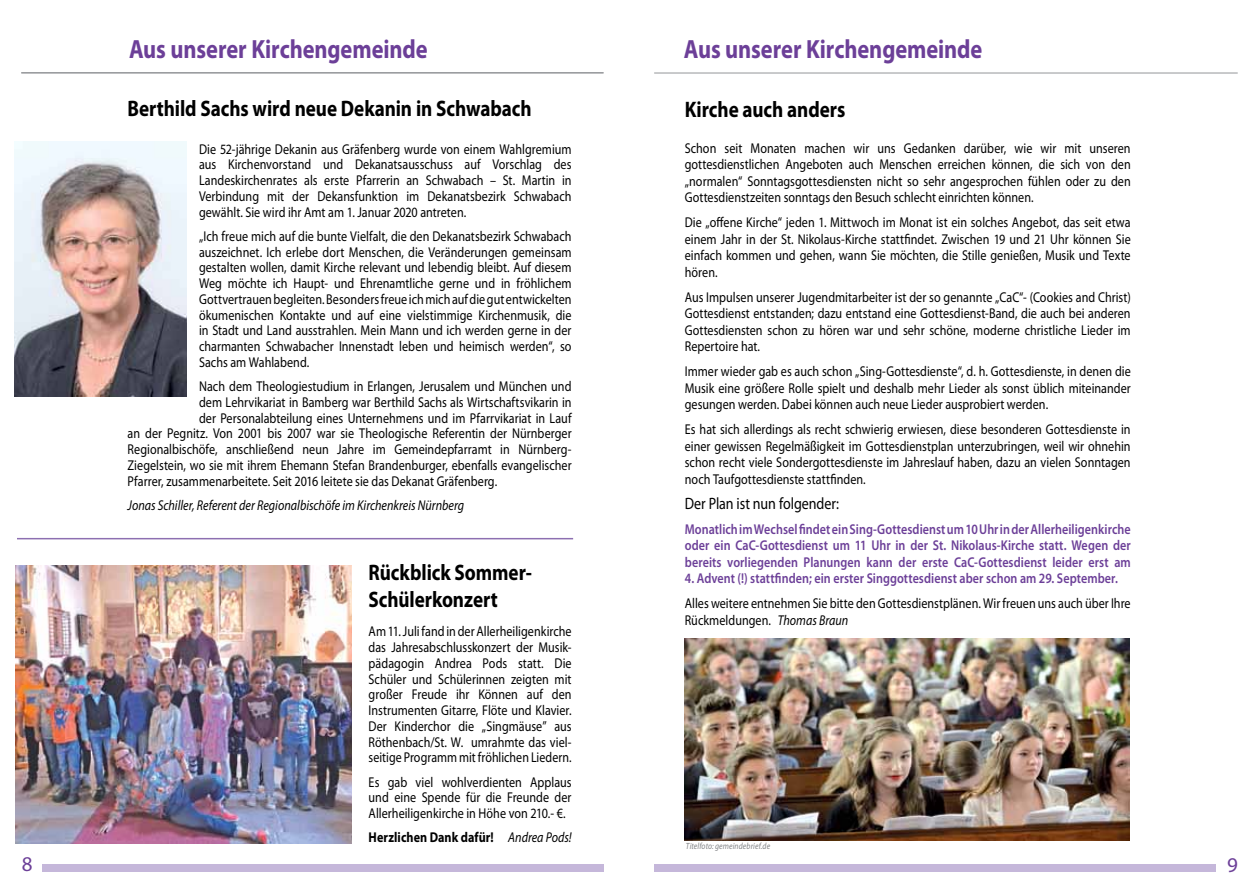
<style>
.page{position:relative;width:1259px;height:893px;background:#fff}
.page>*{position:absolute;margin:0;border:0;box-sizing:border-box;transform-origin:0 0}
.t1{font:700 26.4px "Myriad Pro";letter-spacing:-.005em;color:#6c3f98;scale:.85 1}
.t2{font:700 22.5px/27px "Myriad Pro";letter-spacing:-.005em;color:#000;scale:.85 1}
.t3{font:21px "Myriad Pro";color:#6c3f98}
.t4{font:16.5px "Myriad Pro";color:#000;scale:.85 1}
.t5{font:14.25px/15.8px "Myriad Pro";letter-spacing:.005em;color:#000;text-align:justify;scale:.85 1}
.t6{font:600 14.25px/16.5px "Myriad Pro";letter-spacing:.005em;color:#6c3f98;text-align:justify;scale:.85 1}
.t7{font:italic 14.25px "Myriad Pro";color:#000;scale:.85 1}
.t8{font:700 14.25px "Myriad Pro";letter-spacing:.005em;color:#000;scale:.85 1}
.t9{font:italic 9px "Myriad Pro";letter-spacing:.015em;color:#808285;scale:.85 1}
.s1{font-style:italic}
.s2{font-weight:400;font-style:italic}
</style>
<div class="page">
<hr style="left:21px;top:73px;width:582px;height:1px;background:#939598">
<div style="left:654px;top:864px;width:561px;height:8px;background:#c5b7da"></div>
<hr style="left:654px;top:73px;width:583px;height:1px;background:#939598">
<img style="left:685px;top:639px;width:444px;height:202px">
<hr style="left:21px;top:72px;width:582px;height:1px;background:#939598">
<div style="left:42px;top:864px;width:562px;height:8px;background:#c5b7da"></div>
<img style="left:15px;top:141px;width:171px;height:256px">
<img style="left:16px;top:566px;width:335px;height:277px">
<hr style="left:17px;top:538px;width:556px;height:1px;background:#8d6fb1">
<h1 class="t1" style="left:129px;top:32px;width:353px">Aus unserer Kirchengemeinde</h1>
<h1 class="t1" style="left:684px;top:31px;width:353px">Aus unserer Kirchengemeinde</h1>
<h2 class="t2" style="left:128px;top:94px;width:477px">Berthild Sachs wird neue Dekanin in Schwabach</h2>
<h2 class="t2" style="left:685px;top:95px;width:190px">Kirche auch anders</h2>
<p class="t5" style="left:199px;top:141px;width:440px">Die 52-jährige Dekanin aus Gräfenberg wurde von einem Wahlgremium aus Kirchenvorstand und Dekanatsausschuss auf Vorschlag des Landeskirchenrates als erste Pfarrerin an Schwabach – St. Martin in Verbindung mit der Dekansfunktion im Dekanatsbezirk Schwabach gewählt. Sie wird ihr Amt am 1. Januar 2020 antreten.</p>
<p class="t5" style="left:199px;top:228px;width:440px">„Ich freue mich auf die bunte Vielfalt, die den Dekanatsbezirk Schwabach auszeichnet. Ich erlebe dort Menschen, die Veränderungen gemeinsam gestalten wollen, damit Kirche relevant und lebendig bleibt. Auf diesem Weg möchte ich Haupt- und Ehrenamtliche gerne und in fröhlichem Gottvertrauen begleiten. Besonders freue ich mich auf die gut entwickelten ökumenischen Kontakte und auf eine vielstimmige Kirchenmusik, die in Stadt und Land ausstrahlen. Mein Mann und ich werden gerne in der charmanten Schwabacher Innenstadt leben und heimisch werden“, so Sachs am Wahlabend.</p>
<p class="t5" style="left:199px;top:378px;width:440px">Nach dem Theologiestudium in Erlangen, Jerusalem und München und</p>
<p class="t5" style="left:199px;top:394px;width:440px">dem Lehrvikariat in Bamberg war Berthild Sachs als Wirtschaftsvikarin in</p>
<p class="t5" style="left:199px;top:410px;width:440px">der Personalabteilung eines Unternehmens und im Pfarrvikariat in Lauf</p>
<p class="t5" style="left:128px;top:425px;width:524px">an der Pegnitz. Von 2001 bis 2007 war sie Theologische Referentin der Nürnberger</p>
<p class="t5" style="left:128px;top:441px;width:524px">Regionalbischöfe, anschließend neun Jahre im Gemeindepfarramt in Nürnberg-</p>
<p class="t5" style="left:128px;top:457px;width:524px">Ziegelstein, wo sie mit ihrem Ehemann Stefan Brandenburger, ebenfalls evangelischer</p>
<p class="t5" style="left:128px;top:473px;width:436px">Pfarrer, zusammenarbeitete. Seit 2016 leitete sie das Dekanat Gräfenberg.</p>
<p class="t7" style="left:128px;top:496px;width:397px">Jonas Schiller, Referent der Regionalbischöfe im Kirchenkreis Nürnberg</p>
<p class="t5" style="left:685px;top:140px;width:526px;line-height:16.5px">Schon seit Monaten machen wir uns Gedanken darüber, wie wir mit unseren gottesdienstlichen Angeboten auch Menschen erreichen können, die sich von den „normalen“ Sonntagsgottesdiensten nicht so sehr angesprochen fühlen oder zu den Gottesdienstzeiten sonntags den Besuch schlecht einrichten können.</p>
<p class="t5" style="left:685px;top:214px;width:526px;line-height:16.5px">Die „offene Kirche“ jeden 1. Mittwoch im Monat ist ein solches Angebot, das seit etwa einem Jahr in der St. Nikolaus-Kirche stattfindet. Zwischen 19 und 21 Uhr können Sie einfach kommen und gehen, wann Sie möchten, die Stille genießen, Musik und Texte hören.</p>
<p class="t5" style="left:685px;top:289px;width:526px;line-height:16.5px">Aus Impulsen unserer Jugendmitarbeiter ist der so genannte „CaC“- (Cookies and Christ)<br>Gottesdienst entstanden; dazu entstand eine Gottesdienst-Band, die auch bei anderen Gottesdiensten schon zu hören war und sehr schöne, moderne christliche Lieder im Repertoire hat.</p>
<p class="t5" style="left:685px;top:363px;width:526px;line-height:16.5px">Immer wieder gab es auch schon „Sing-Gottesdienste“, d. h. Gottesdienste, in denen die Musik eine größere Rolle spielt und deshalb mehr Lieder als sonst üblich miteinander gesungen werden. Dabei können auch neue Lieder ausprobiert werden.</p>
<p class="t5" style="left:685px;top:421px;width:526px;line-height:16.5px">Es hat sich allerdings als recht schwierig erwiesen, diese besonderen Gottesdienste in einer gewissen Regelmäßigkeit im Gottesdienstplan unterzubringen, weil wir ohnehin schon recht viele Sondergottesdienste im Jahreslauf haben, dazu an vielen Sonntagen noch Taufgottesdienste stattfinden.</p>
<p class="t4" style="left:685px;top:493px;width:183px">Der Plan ist nun folgender:</p>
<p class="t6" style="left:685px;top:520px;width:526px">Monatlich im Wechsel findet ein Sing-Gottesdienst um 10 Uhr in der Allerheiligenkirche oder ein CaC-Gottesdienst um 11 Uhr in der St. Nikolaus-Kirche statt. Wegen der bereits vorliegenden Planungen kann der erste CaC-Gottesdienst leider erst am</p>
<p class="t6" style="left:685px;top:570px;width:511px">4. Advent (!) stattfinden; ein erster Singgottesdienst aber schon am 29. September.</p>
<p class="t5" style="left:685px;top:595px;width:526px;line-height:16.5px">Alles weitere entnehmen Sie bitte den Gottesdienstplänen. Wir freuen uns auch über Ihre<br>Rückmeldungen. <span class="s1">Thomas Braun</span></p>
<h2 class="t2" style="left:369px;top:558px;width:194px">Rückblick Sommer-<br>Schülerkonzert</h2>
<p class="t5" style="left:369px;top:623px;width:240px">Am 11. Juli fand in der Allerheiligenkirche das Jahresabschlusskonzert der Musik&shy;pädagogin Andrea Pods statt. Die Schüler und Schülerinnen zeigten mit großer Freude ihr Können auf den Instrumenten Gitarre, Flöte und Klavier.<br>Der Kinderchor die „Singmäuse” aus Röthenbach/St. W. umrahmte das viel&shy;seitige Programm mit fröhlichen Liedern.</p>
<p class="t5" style="left:369px;top:774px;width:240px">Es gab viel wohlverdienten Applaus und eine Spende für die Freunde der Allerheiligenkirche in Höhe von 210.- €.</p>
<p class="t8" style="left:369px;top:828px;width:240px">Herzlichen Dank dafür! <span class="s2">Andrea Pods!</span></p>
<p class="t9" style="left:686px;top:840px;width:101px">Titelfoto: gemeindebrief.de</p>
<h3 class="t3" style="left:22px;top:851px;width:12px">8</h3>
<h3 class="t3" style="left:1227px;top:852px;width:12px">9</h3>
</div>
